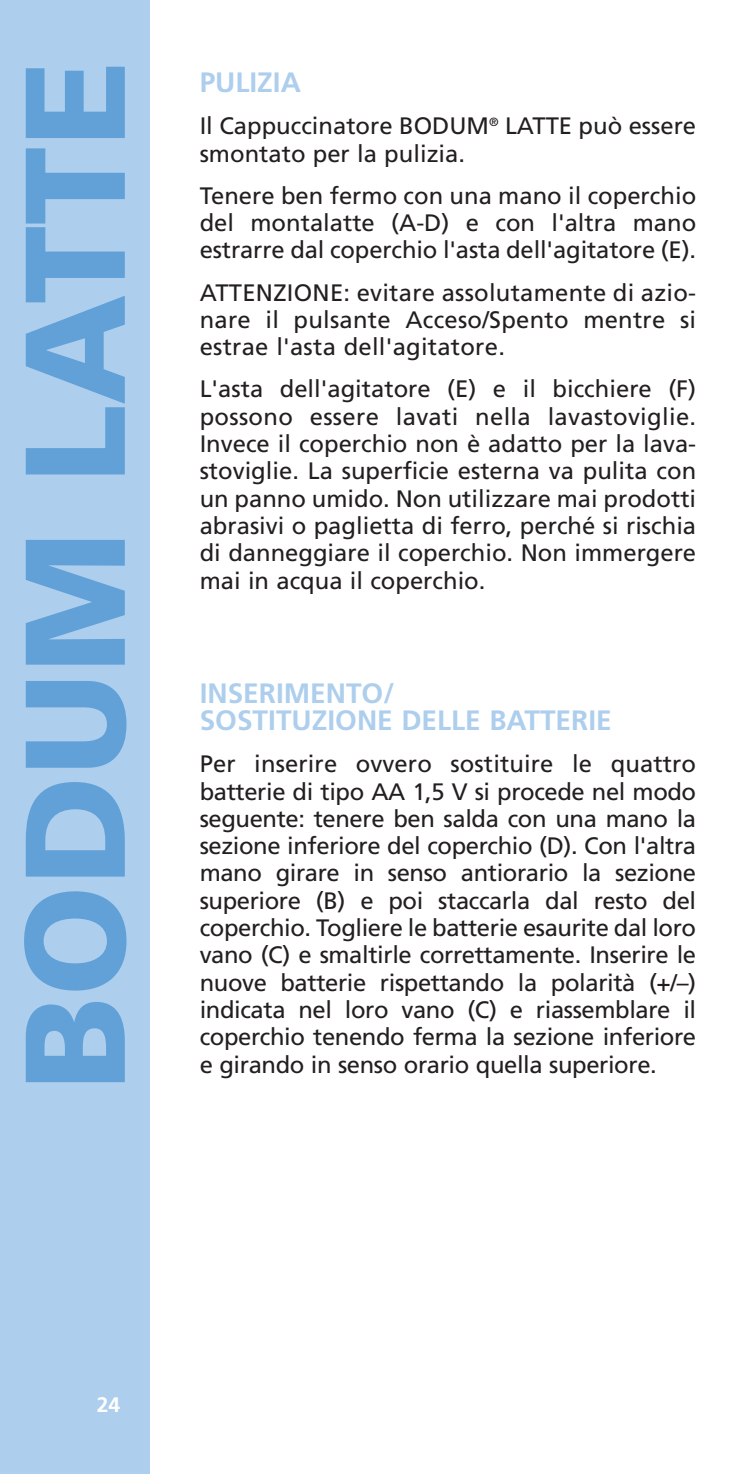
<style>
.page{position:relative;width:747px;height:1474px;background:#fff}
.page>*{position:absolute;margin:0;border:0;box-sizing:border-box;transform-origin:0 0}
.t1{font:900 141.75px "Frutiger";color:#61a1d7}
.t2{font:700 28px/27.3px "Frutiger";color:#adceed}
.t3{font:23.8px/27.3px "Frutiger";color:#231f20;text-align:justify}
.t4{font:700 21px "Frutiger";color:#fff}
</style>
<div class="page">
<div style="left:0;top:0;width:150px;height:1474px;background:#adceed"></div>
<h1 class="t1" style="left:21px;top:1090px;width:1032px;rotate:-90deg">BODUM LATTE</h1>
<p class="t2" style="left:200px;top:71px;width:103px">PULIZIA</p>
<p class="t3" style="left:200px;top:114px;width:498px">Il Cappuccinatore BODUM<sup>®</sup> LATTE può essere smontato per la pulizia.</p>
<p class="t3" style="left:200px;top:184px;width:498px">Tenere ben fermo con una mano il coperchio del montalatte (A-D) e con l'altra mano estrarre dal coperchio l'asta dell'agitatore (E).</p>
<p class="t3" style="left:200px;top:280px;width:498px">ATTENZIONE: evitare assolutamente di azio&shy;nare il pulsante Acceso/Spento mentre si estrae l'asta dell'agitatore.</p>
<p class="t3" style="left:200px;top:377px;width:498px">L'asta dell'agitatore (E) e il bicchiere (F) possono essere lavati nella lavastoviglie.<br>Invece il coperchio non è adatto per la lava&shy;stoviglie. La superficie esterna va pulita con un panno umido. Non utilizzare mai prodotti abrasivi o paglietta di ferro, perché si rischia di danneggiare il coperchio. Non immergere mai in acqua il coperchio.</p>
<p class="t2" style="left:200px;top:681px;width:413px">INSERIMENTO/<br>SOSTITUZIONE DELLE BATTERIE</p>
<p class="t3" style="left:200px;top:752px;width:498px">Per inserire ovvero sostituire le quattro batterie di tipo AA 1,5 V si procede nel modo seguente: tenere ben salda con una mano la sezione inferiore del coperchio (D). Con l'altra mano girare in senso antiorario la sezione superiore (B) e poi staccarla dal resto del coperchio. Togliere le batterie esaurite dal loro vano (C) e smaltirle correttamente. Inserire le nuove batterie rispettando la polarità (+/–) indicata nel loro vano (C) e riassemblare il coperchio tenendo ferma la sezione inferiore e girando in senso orario quella superiore.</p>
<p class="t4" style="left:97px;top:1395px;width:25px">24</p>
</div>
